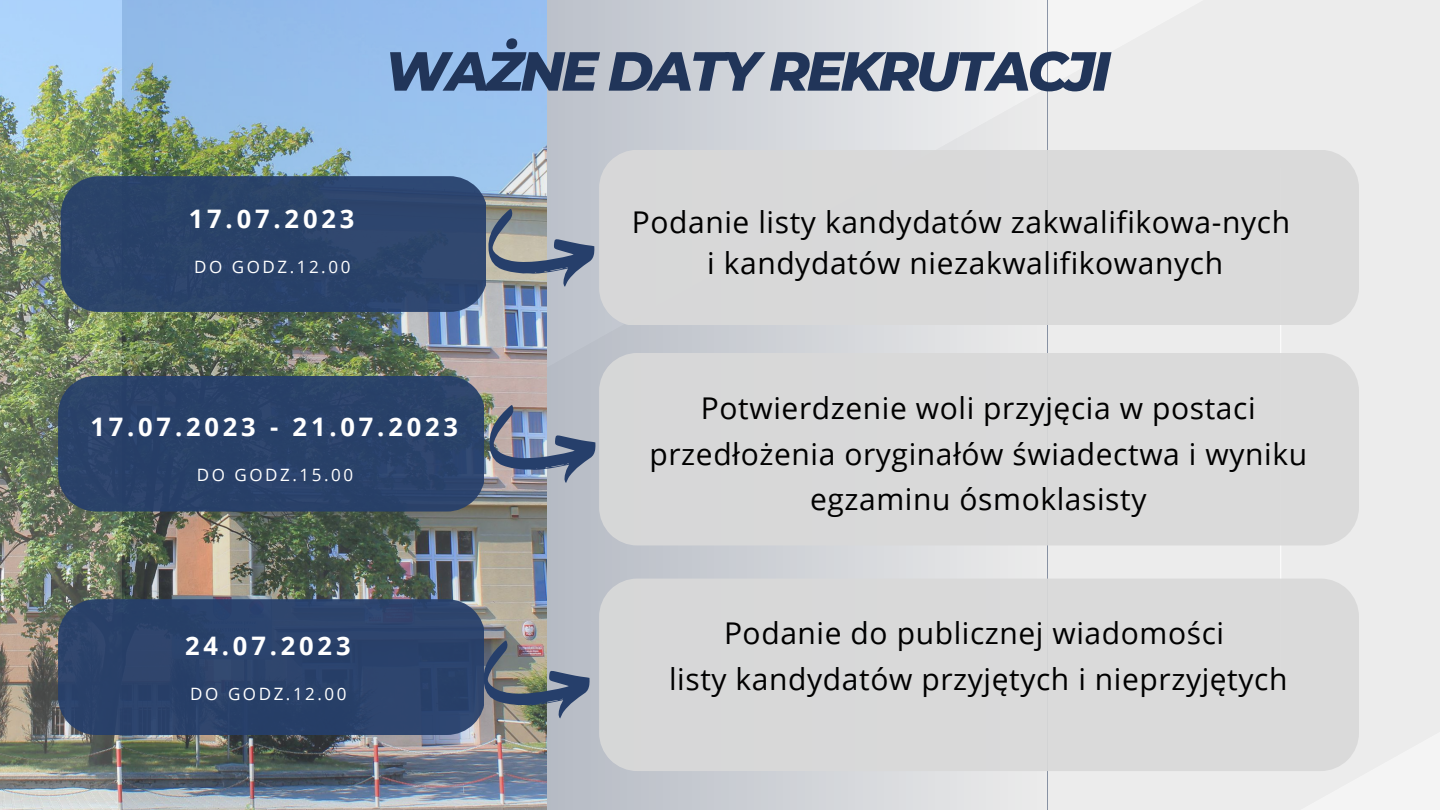
<style>
.page{position:relative;width:1440px;height:810px;background:#fff}
.page>*{position:absolute;margin:0;border:0;box-sizing:border-box;transform-origin:0 0}
.t1{font:italic 800 55px "Montserrat";letter-spacing:-.06em;color:#213559}
.t2{font:30px/45.8px "Open Sans";letter-spacing:.02em;color:#000;text-align:center}
.t3{font:700 25.5px "Open Sans";letter-spacing:.15em;color:#fff}
.t4{font:17px "Open Sans";letter-spacing:.15em;color:#fff}
</style>
<div class="page">
<div style="left:1047px;top:0;width:393px;height:810px;background:#ececec"></div>
<svg style="left:547px;top:0;width:500px;height:810px;background:#d0d3d9"></svg>
<img style="left:0;top:0;width:547px;height:810px">
<hr style="left:1280px;top:168px;width:1px;height:511px;background:#fff">
<svg style="left:61px;top:176px;width:425px;height:136px;background:#2d456b"></svg>
<div style="left:58px;top:376px;width:425px;height:136px;background:#294168"></div>
<div style="left:58px;top:599px;width:425px;height:136px;background:#2b426b"></div>
<div style="left:599px;top:150px;width:759px;height:174px;background:#d9d9d9"></div>
<div style="left:599px;top:353px;width:759px;height:192px;background:#d9d9d9"></div>
<svg style="left:487px;top:209px;width:107px;height:78px;background:#90979f"></svg>
<img style="left:489px;top:405px;width:107px;height:78px">
<img style="left:483px;top:641px;width:107px;height:77px">
<div style="left:599px;top:579px;width:759px;height:192px;background:#d9d9d9"></div>
<p class="t1" style="left:384px;top:37px;width:728px">WAŻNE DATY REKRUTACJI</p>
<p class="t3" style="left:189px;top:201px;width:167px">17.07.2023</p>
<p class="t4" style="left:194px;top:255px;width:158px">DO GODZ.12.00</p>
<p class="t2" style="left:632px;top:198px;width:660px">Podanie listy kandydatów zakwalifikowa-nych</p>
<p class="t2" style="left:707px;top:240px;width:517px">i kandydatów niezakwalifikowanych</p>
<p class="t3" style="left:90px;top:409px;width:369px">17.07.2023 - 21.07.2023</p>
<p class="t4" style="left:197px;top:463px;width:158px">DO GODZ.15.00</p>
<p class="t3" style="left:185px;top:628px;width:167px">24.07.2023</p>
<p class="t4" style="left:190px;top:682px;width:158px">DO GODZ.12.00</p>
<p class="t2" style="left:649px;top:384px;width:659px">Potwierdzenie woli przyjęcia w postaci przedłożenia oryginałów świadectwa i wyniku egzaminu ósmoklasisty</p>
<p class="t2" style="left:724px;top:610px;width:502px">Podanie do publicznej wiadomości</p>
<p class="t2" style="left:669px;top:656px;width:620px">listy kandydatów przyjętych i nieprzyjętych</p>
</div>
